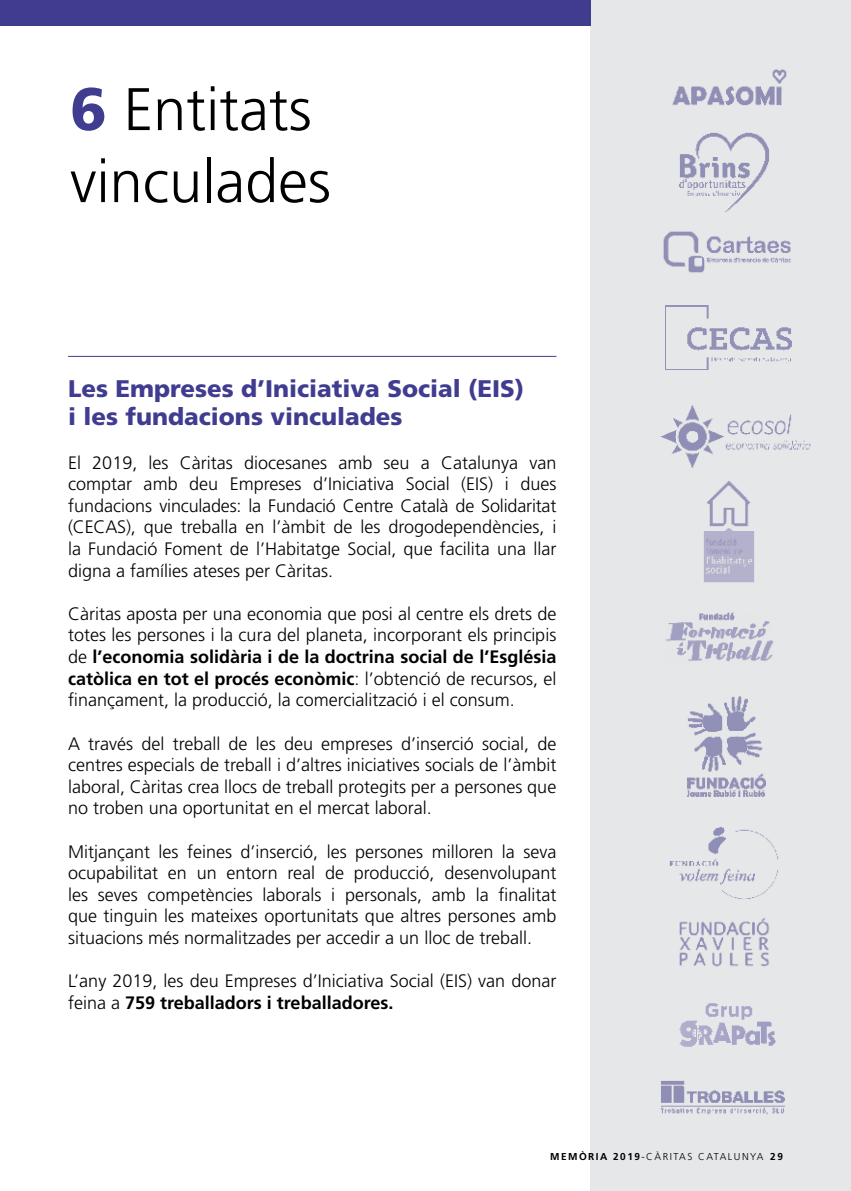
<style>
.page{position:relative;width:851px;height:1191px;background:#fff}
.page>*{position:absolute;margin:0;border:0;box-sizing:border-box;transform-origin:0 0}
.t1{font:300 60px/72px "Frutiger LT Std";color:#000}
.t2{font:900 24px/28.8px "Frutiger LT Std";color:#403c90}
.t3{font:300 18px/21.6px "Frutiger LT Std";color:#000;text-align:justify}
.t4{font:300 10px "Frutiger LT Std";letter-spacing:.15em;color:#000}
.s1{font-weight:900;color:#403c90}
.s2{font-weight:700}
</style>
<div class="page">
<div style="left:590px;top:0;width:260px;height:1191px;background:#e6e7e8"></div>
<hr style="left:68px;top:356px;width:488px;height:1px;background:#403c90">
<img style="left:672px;top:69px;width:115px;height:37px">
<img style="left:679px;top:132px;width:90px;height:80px">
<img style="left:665px;top:305px;width:126px;height:64px">
<img style="left:663px;top:231px;width:128px;height:42px">
<img style="left:660px;top:405px;width:151px;height:63px">
<img style="left:704px;top:481px;width:50px;height:102px">
<img style="left:666px;top:612px;width:108px;height:50px">
<img style="left:687px;top:696px;width:78px;height:100px">
<img style="left:669px;top:827px;width:109px;height:72px">
<img style="left:679px;top:918px;width:91px;height:49px">
<img style="left:661px;top:1081px;width:124px;height:34px">
<div style="left:0;top:0;width:590px;height:26px;background:#403c90"></div>
<img style="left:679px;top:1003px;width:97px;height:44px">
<h1 class="t1" style="left:70px;top:74px;width:262px"><span class="s1">6</span> Entitats vinculades</h1>
<h2 class="t2" style="left:68px;top:374px;width:457px">Les Empreses d’Iniciativa Social (EIS) i les fundacions vinculades</h2>
<p class="t3" style="left:68px;top:452px;width:490px">El 2019, les Càritas diocesanes amb seu a Catalunya van comptar amb deu Empreses d’Iniciativa Social (EIS) i dues fundacions vinculades: la Fundació Centre Català de Solidaritat (CECAS), que treballa en l’àmbit de les drogodependències, i la Fundació Foment de l’Habitatge Social, que facilita una llar digna a famílies ateses per Càritas.</p>
<p class="t3" style="left:68px;top:603px;width:490px">Càritas aposta per una economia que posi al centre els drets de totes les persones i la cura del planeta, incorporant els principis de <span class="s2">l’economia solidària i de la doctrina social de l’Església catòlica en tot el procés econòmic</span>: l’obtenció de recursos, el finançament, la producció, la comercialització i el consum.</p>
<p class="t3" style="left:68px;top:732px;width:489px">A través del treball de les deu empreses d’inserció social, de centres especials de treball i d’altres iniciatives socials de l’àmbit laboral, Càritas crea llocs de treball protegits per a persones que no troben una oportunitat en el mercat laboral.</p>
<p class="t3" style="left:68px;top:840px;width:490px">Mitjançant les feines d’inserció, les persones milloren la seva ocupabilitat en un entorn real de producció, desenvolupant les seves competències laborals i personals, amb la finalitat que tinguin les mateixes oportunitats que altres persones amb situacions més normalitzades per accedir a un lloc de treball.</p>
<p class="t3" style="left:68px;top:970px;width:490px">L’any 2019, les deu Empreses d’Iniciativa Social (EIS) van donar feina a <span class="s2">759 treballadors i treballadores.</span></p>
<p class="t4" style="left:550px;top:1151px;width:234px"><span class="s2">MEMÒRIA 2019</span>-CÀRITAS CATALUNYA <span class="s2">29</span></p>
</div>
